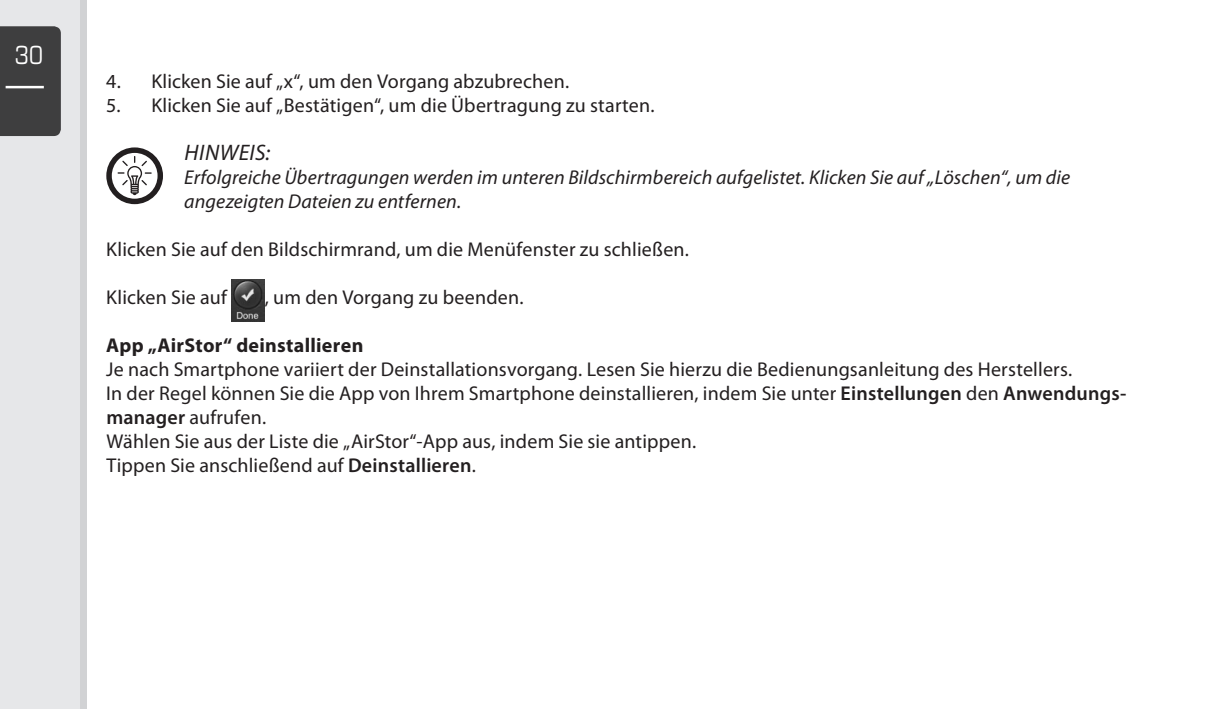
<style>
.page{position:relative;width:1205px;height:709px;background:#fff}
.page>*{position:absolute;margin:0;border:0;box-sizing:border-box;transform-origin:0 0}
.t1{font:condensed 25px "Eurostile";color:#fff}
.t2{font:italic 22.5px "Myriad Pro";letter-spacing:.02em;color:#231f20}
.t3{font:20px/24px "Myriad Pro";letter-spacing:.01em;color:#231f20}
.t4{font:italic 20px/24px "Myriad Pro";letter-spacing:.005em;color:#231f20}
.t5{font:700 20px "Myriad Pro";letter-spacing:.015em;color:#231f20}
.s1{font-weight:600}
</style>
<div class="page">
<div style="left:0;top:0;width:87px;height:709px;background:#d1d2d4"></div>
<div style="left:0;top:0;width:79px;height:709px;background:#e6e7e9"></div>
<div style="left:0;top:26px;width:61px;height:110px;background:#3e3e3f"></div>
<hr style="left:6px;top:86px;width:38px;height:2px;background:#fff">
<svg style="left:106px;top:147px;width:57px;height:57px"></svg>
<img style="left:231px;top:279px;width:34px;height:42px">
<p class="t1" style="left:15px;top:40px;width:30px">30</p>
<p class="t3" style="left:106px;top:69px;width:463px">4. Klicken Sie auf „x“, um den Vorgang abzubrechen.</p>
<p class="t3" style="left:106px;top:93px;width:548px">5. Klicken Sie auf „Bestätigen“, um die Übertragung zu starten.</p>
<p class="t2" style="left:184px;top:140px;width:87px">HINWEIS:</p>
<p class="t4" style="left:184px;top:166px;width:887px">Erfolgreiche Übertragungen werden im unteren Bildschirmbereich aufgelistet. Klicken Sie auf „Löschen“, um die angezeigten Dateien zu entfernen.</p>
<p class="t3" style="left:106px;top:237px;width:582px">Klicken Sie auf den Bildschirmrand, um die Menüfenster zu schließen.</p>
<p class="t3" style="left:106px;top:285px;width:122px">Klicken Sie auf</p>
<p class="t3" style="left:265px;top:285px;width:258px">, um den Vorgang zu beenden.</p>
<p class="t5" style="left:106px;top:334px;width:259px">App „AirStor“ deinstallieren</p>
<p class="t3" style="left:106px;top:357px;width:1021px">Je nach Smartphone variiert der Deinstallationsvorgang. Lesen Sie hierzu die Bedienungsanleitung des Herstellers.<br>In der Regel können Sie die App von Ihrem Smartphone deinstallieren, indem Sie unter <span class="s1">Einstellungen</span> den <span class="s1">Anwendungs&shy;manager</span> aufrufen.<br>Wählen Sie aus der Liste die „AirStor“-App aus, indem Sie sie antippen.<br>Tippen Sie anschließend auf <span class="s1">Deinstallieren</span>.</p>
</div>
